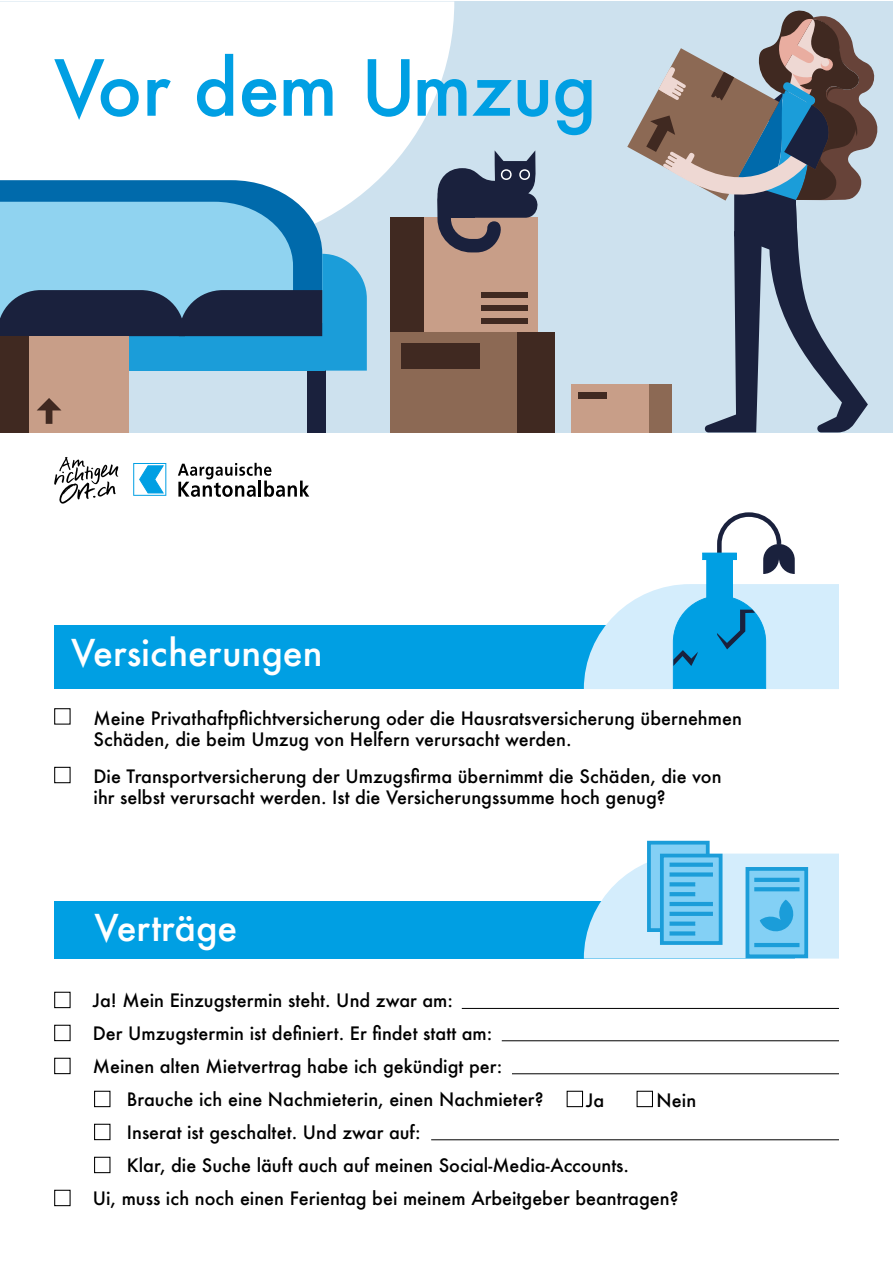
<style>
.page{position:relative;width:893px;height:1263px;background:#fff}
.page>*{position:absolute;margin:0;border:0;box-sizing:border-box;transform-origin:0 0}
.t1{font:500 75px "Futura";letter-spacing:-.01em;color:#009fe3}
.t2{font:500 36px "Futura";color:#fff}
.t3{font:500 18px/21px "Futura";color:#000}
</style>
<div class="page">
<div style="left:0;top:1px;width:893px;height:431px;background:#cde1ee"></div>
<svg style="left:0;top:1px;width:454px;height:217px;background:#fbfcfd"></svg>
<svg style="left:627px;top:10px;width:251px;height:422px"></svg>
<div style="left:390px;top:332px;width:127px;height:100px;background:#8c6954"></div>
<div style="left:517px;top:332px;width:37px;height:100px;background:#402921"></div>
<div style="left:401px;top:343px;width:78px;height:26px;background:#402921"></div>
<div style="left:424px;top:218px;width:114px;height:114px;background:#c89e88"></div>
<div style="left:390px;top:218px;width:34px;height:114px;background:#402921"></div>
<div style="left:481px;top:293px;width:46px;height:5px;background:#402921"></div>
<div style="left:481px;top:305px;width:46px;height:6px;background:#402921"></div>
<div style="left:481px;top:318px;width:46px;height:6px;background:#402921"></div>
<div style="left:572px;top:384px;width:77px;height:48px;background:#c89e88"></div>
<div style="left:649px;top:384px;width:23px;height:48px;background:#8c6954"></div>
<svg style="left:0;top:180px;width:322px;height:22px;background:#2781b8"></svg>
<div style="left:307px;top:358px;width:18px;height:74px;background:#1a213d"></div>
<svg style="left:0;top:202px;width:367px;height:169px;background:#5898bc"></svg>
<svg style="left:429px;top:150px;width:109px;height:102px"></svg>
<div style="left:446px;top:200px;width:29px;height:18px;background:#1a213d"></div>
<div style="left:578px;top:392px;width:29px;height:7px;background:#402921"></div>
<div style="left:28px;top:336px;width:101px;height:96px;background:#c89e88"></div>
<div style="left:0;top:336px;width:28px;height:96px;background:#402921"></div>
<svg style="left:37px;top:398px;width:24px;height:26px"></svg>
<div style="left:54px;top:626px;width:784px;height:63px;background:#009fe3"></div>
<svg style="left:584px;top:512px;width:255px;height:177px"></svg>
<div style="left:54px;top:901px;width:741px;height:57px;background:#009fe3"></div>
<div style="left:54px;top:992px;width:17px;height:16px;border:1px solid #000"></div>
<div style="left:54px;top:708px;width:17px;height:17px;border:1px solid #000"></div>
<div style="left:54px;top:767px;width:17px;height:16px;border:1px solid #000"></div>
<div style="left:54px;top:1025px;width:17px;height:16px;border:1px solid #000"></div>
<div style="left:54px;top:1058px;width:17px;height:16px;border:1px solid #000"></div>
<div style="left:54px;top:1190px;width:17px;height:16px;border:1px solid #000"></div>
<div style="left:94px;top:1091px;width:16px;height:16px;border:1px solid #000"></div>
<div style="left:94px;top:1124px;width:16px;height:16px;border:1px solid #000"></div>
<div style="left:94px;top:1157px;width:16px;height:16px;border:1px solid #000"></div>
<div style="left:567px;top:1091px;width:16px;height:16px;border:1px solid #000"></div>
<div style="left:637px;top:1091px;width:16px;height:16px;border:1px solid #000"></div>
<div style="left:649px;top:843px;width:59px;height:87px;background:#83d0f5"></div>
<div style="left:647px;top:841px;width:63px;height:91px;border:4px solid #1b9dd9"></div>
<svg style="left:584px;top:853px;width:255px;height:105px"></svg>
<hr style="left:754px;top:878px;width:45px;height:4px;background:#1b9dd9">
<svg style="left:754px;top:887px;width:45px;height:4px"></svg>
<hr style="left:754px;top:943px;width:45px;height:4px;background:#1b9dd9">
<svg style="left:133px;top:463px;width:33px;height:33px"></svg>
<svg style="left:178px;top:463px;width:131px;height:34px"></svg>
<svg style="left:54px;top:457px;width:64px;height:47px"></svg>
<hr style="left:462px;top:1008px;width:377px;height:1px;background:#000">
<hr style="left:502px;top:1040px;width:337px;height:1px;background:#000">
<hr style="left:512px;top:1073px;width:327px;height:1px;background:#000">
<hr style="left:431px;top:1139px;width:408px;height:1px;background:#000">
<h1 class="t1" style="left:54px;top:36px;width:544px">Vor dem Umzug</h1>
<h2 class="t2" style="left:71px;top:628px;width:253px">Versicherungen</h2>
<p class="t3" style="left:94px;top:707px;width:650px">Meine Privathaftpflichtversicherung oder die Hausratsversicherung übernehmen<br>Schäden, die beim Umzug von Helfern verursacht werden.</p>
<p class="t3" style="left:94px;top:766px;width:630px">Die Transportversicherung der Umzugsfirma übernimmt die Schäden, die von ihr selbst verursacht werden. Ist die Versicherungssumme hoch genug?</p>
<h2 class="t2" style="left:94px;top:903px;width:145px">Verträge</h2>
<p class="t3" style="left:93px;top:989px;width:362px">Ja! Mein Einzugstermin steht. Und zwar am:</p>
<p class="t3" style="left:93px;top:1022px;width:401px">Der Umzugstermin ist definiert. Er findet statt am:</p>
<p class="t3" style="left:93px;top:1055px;width:411px">Meinen alten Mietvertrag habe ich gekündigt per:</p>
<p class="t3" style="left:127px;top:1088px;width:418px">Brauche ich eine Nachmieterin, einen Nachmieter?</p>
<p class="t3" style="left:127px;top:1121px;width:295px">Inserat ist geschaltet. Und zwar auf:</p>
<p class="t3" style="left:127px;top:1154px;width:504px">Klar, die Suche läuft auch auf meinen Social-Media-Accounts.</p>
<p class="t3" style="left:93px;top:1187px;width:587px">Ui, muss ich noch einen Ferientag bei meinem Arbeitgeber beantragen?</p>
<p class="t3" style="left:586px;top:1089px;width:20px">Ja</p>
<p class="t3" style="left:656px;top:1089px;width:41px">Nein</p>
</div>
